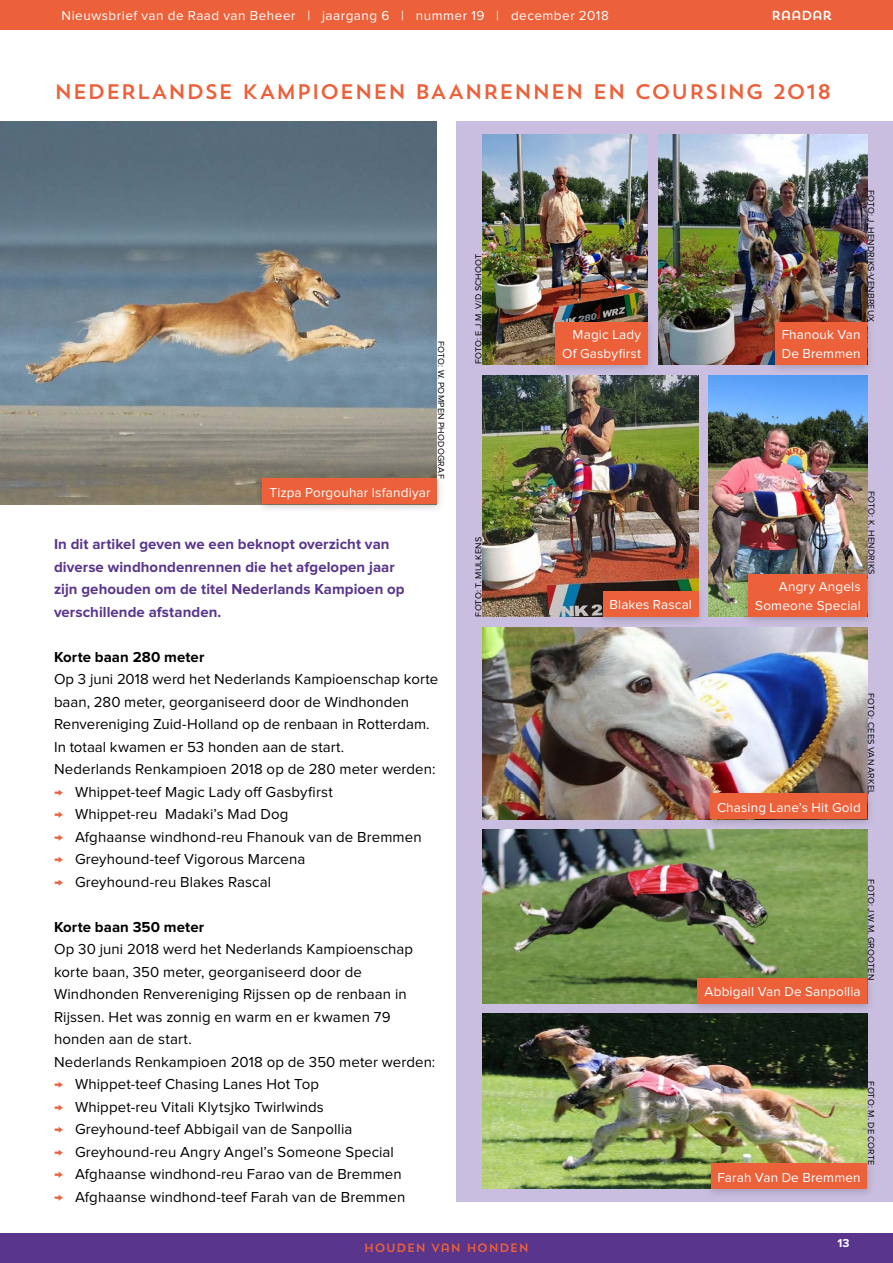
<style>
.page{position:relative;width:893px;height:1263px;background:#fff}
.page>*{position:absolute;margin:0;border:0;box-sizing:border-box;transform-origin:0 0}
.t1{font:21px "Trend Sans One";letter-spacing:-.01em;color:#ec613a}
.t2{font:15px/22.5px "Proxima Nova";letter-spacing:.005em;color:#000}
.t3{font:700 15px/22.5px "Proxima Nova";letter-spacing:.005em;color:#59358c}
.t4{font:700 15px "Proxima Nova";letter-spacing:.005em;color:#000}
.t5{font:13.5px/18.8px "Proxima Nova";letter-spacing:.015em;color:#fff;text-align:right}
.t6{font:13.5px "Proxima Nova";letter-spacing:.035em;color:#fff}
.t7{font:13.05px "Trend Sans One";letter-spacing:-.07em;color:#fff}
.t8{font:12px "Trend Sans One";color:#ec613a}
.t9{font:700 12px "Proxima Nova";color:#fff}
.t10{font:9px "Proxima Nova";letter-spacing:.03em;color:#000}
.s1{color:#ec613a}
</style>
<div class="page">
<div style="left:0;top:1233px;width:893px;height:30px;background:#59358c"></div>
<div style="left:0;top:0;width:893px;height:30px;background:#ec613a"></div>
<div style="left:456px;top:122px;width:437px;height:1080px;background:#c9bedf"></div>
<img style="left:0;top:122px;width:437px;height:382px">
<img style="left:483px;top:134px;width:165px;height:230px">
<img style="left:658px;top:134px;width:209px;height:230px">
<img style="left:483px;top:375px;width:215px;height:242px">
<img style="left:483px;top:627px;width:384px;height:192px">
<img style="left:483px;top:829px;width:384px;height:174px">
<img style="left:708px;top:375px;width:159px;height:242px">
<img style="left:483px;top:1014px;width:384px;height:175px">
<div style="left:255px;top:472px;width:190px;height:43px;background:#000;opacity:.2"></div>
<div style="left:263px;top:479px;width:174px;height:25px;background:#ec613a"></div>
<div style="left:547px;top:316px;width:109px;height:59px;background:#000;opacity:.2"></div>
<div style="left:555px;top:322px;width:92px;height:42px;background:#ec613a"></div>
<div style="left:767px;top:316px;width:108px;height:59px;background:#000;opacity:.2"></div>
<div style="left:775px;top:322px;width:92px;height:42px;background:#ec613a"></div>
<div style="left:595px;top:585px;width:111px;height:42px;background:#000;opacity:.2"></div>
<div style="left:603px;top:591px;width:95px;height:26px;background:#ec613a"></div>
<div style="left:740px;top:568px;width:135px;height:59px;background:#000;opacity:.2"></div>
<div style="left:749px;top:574px;width:118px;height:43px;background:#ec613a"></div>
<div style="left:702px;top:787px;width:173px;height:43px;background:#000;opacity:.2"></div>
<div style="left:710px;top:794px;width:157px;height:25px;background:#ec613a"></div>
<div style="left:689px;top:972px;width:186px;height:42px;background:#000;opacity:.2"></div>
<div style="left:697px;top:978px;width:170px;height:25px;background:#ec613a"></div>
<div style="left:703px;top:1157px;width:172px;height:42px;background:#000;opacity:.2"></div>
<div style="left:711px;top:1163px;width:156px;height:26px;background:#ec613a"></div>
<p class="t6" style="left:62px;top:9px;width:549px">Nieuwsbrief van de Raad van Beheer | jaargang 6 | nummer 19 | december 2018</p>
<p class="t7" style="left:771px;top:7px;width:63px">RAADAR</p>
<h1 class="t1" style="left:54px;top:78px;width:779px">NEDERLANDSE KAMPIOENEN BAANRENNEN EN COURSING 2018</h1>
<p class="t10" style="left:445px;top:341px;width:139px;rotate:90deg">FOTO: W. POMPEN PHODOGRAF</p>
<p class="t10" style="left:474px;top:364px;width:112px;rotate:-90deg">FOTO: E.J.M. V/D SCHOOT</p>
<p class="t5" style="left:562px;top:326px;width:81px">Magic Lady<br>Of Gasbyfirst</p>
<p class="t5" style="left:782px;top:326px;width:80px;text-align:left">Fhanouk Van<br>De Bremmen</p>
<p class="t10" style="left:875px;top:190px;width:134px;rotate:90deg">FOTO: J. HENDRIKS-VENBREUX</p>
<p class="t5" style="left:269px;top:483px;width:163px">Tizpa Porgouhar Isfandiyar</p>
<p class="t3" style="left:54px;top:533px;width:352px">In dit artikel geven we een beknopt overzicht van diverse windhondenrennen die het afgelopen jaar zijn gehouden om de titel Nederlands Kampioen op verschillende afstanden.</p>
<p class="t4" style="left:54px;top:650px;width:152px">Korte baan 280 meter</p>
<p class="t2" style="left:54px;top:668px;width:386px">Op 3 juni 2018 werd het Nederlands Kampioenschap korte baan, 280 meter, georganiseerd door de Windhonden Renvereniging Zuid-Holland op de renbaan in Rotterdam.<br>In totaal kwamen er 53 honden aan de start.<br>Nederlands Renkampioen 2018 op de 280 meter werden:</p>
<p class="t2" style="left:54px;top:781px;width:280px"><span class="s1">→</span> Whippet-teef Magic Lady off Gasbyfirst</p>
<p class="t2" style="left:54px;top:803px;width:236px"><span class="s1">→</span> Whippet-reu Madaki’s Mad Dog</p>
<p class="t2" style="left:54px;top:826px;width:369px"><span class="s1">→</span> Afghaanse windhond-reu Fhanouk van de Bremmen</p>
<p class="t2" style="left:54px;top:848px;width:253px"><span class="s1">→</span> Greyhound-teef Vigorous Marcena</p>
<p class="t2" style="left:54px;top:871px;width:219px"><span class="s1">→</span> Greyhound-reu Blakes Rascal</p>
<p class="t4" style="left:54px;top:920px;width:152px">Korte baan 350 meter</p>
<p class="t2" style="left:54px;top:938px;width:383px">Op 30 juni 2018 werd het Nederlands Kampioenschap korte baan, 350 meter, georganiseerd door de Windhonden Renvereniging Rijssen op de renbaan in Rijssen. Het was zonnig en warm en er kwamen 79 honden aan de start.<br>Nederlands Renkampioen 2018 op de 350 meter werden:</p>
<p class="t2" style="left:54px;top:1073px;width:266px"><span class="s1">→</span> Whippet-teef Chasing Lanes Hot Top</p>
<p class="t2" style="left:54px;top:1096px;width:271px"><span class="s1">→</span> Whippet-reu Vitali Klytsjko Twirlwinds</p>
<p class="t2" style="left:54px;top:1118px;width:300px"><span class="s1">→</span> Greyhound-teef Abbigail van de Sanpollia</p>
<p class="t2" style="left:54px;top:1141px;width:341px"><span class="s1">→</span> Greyhound-reu Angry Angel’s Someone Special</p>
<p class="t2" style="left:54px;top:1163px;width:349px"><span class="s1">→</span> Afghaanse windhond-reu Farao van de Bremmen</p>
<p class="t2" style="left:54px;top:1186px;width:353px"><span class="s1">→</span> Afghaanse windhond-teef Farah van de Bremmen</p>
<p class="t10" style="left:474px;top:617px;width:81px;rotate:-90deg">FOTO: T. MULKENS</p>
<p class="t8" style="left:364px;top:1240px;width:167px">HOUDEN VAN HONDEN</p>
<p class="t5" style="left:609px;top:596px;width:84px">Blakes Rascal</p>
<p class="t5" style="left:755px;top:578px;width:107px">Angry Angels<br>Someone Special</p>
<p class="t10" style="left:875px;top:491px;width:85px;rotate:90deg">FOTO: K. HENDRIKS</p>
<p class="t5" style="left:717px;top:798px;width:145px">Chasing Lane’s Hit Gold</p>
<p class="t10" style="left:875px;top:693px;width:103px;rotate:90deg">FOTO: CEES VAN ARKEL</p>
<p class="t5" style="left:705px;top:983px;width:158px">Abbigail Van De Sanpollia</p>
<p class="t10" style="left:875px;top:879px;width:102px;rotate:90deg">FOTO: J.W.M. GROOTEN</p>
<p class="t5" style="left:717px;top:1168px;width:145px">Farah Van De Bremmen</p>
<p class="t10" style="left:875px;top:1081px;width:86px;rotate:90deg">FOTO: M. DE CORTE</p>
<p class="t9" style="left:837px;top:1237px;width:14px">13</p>
</div>
